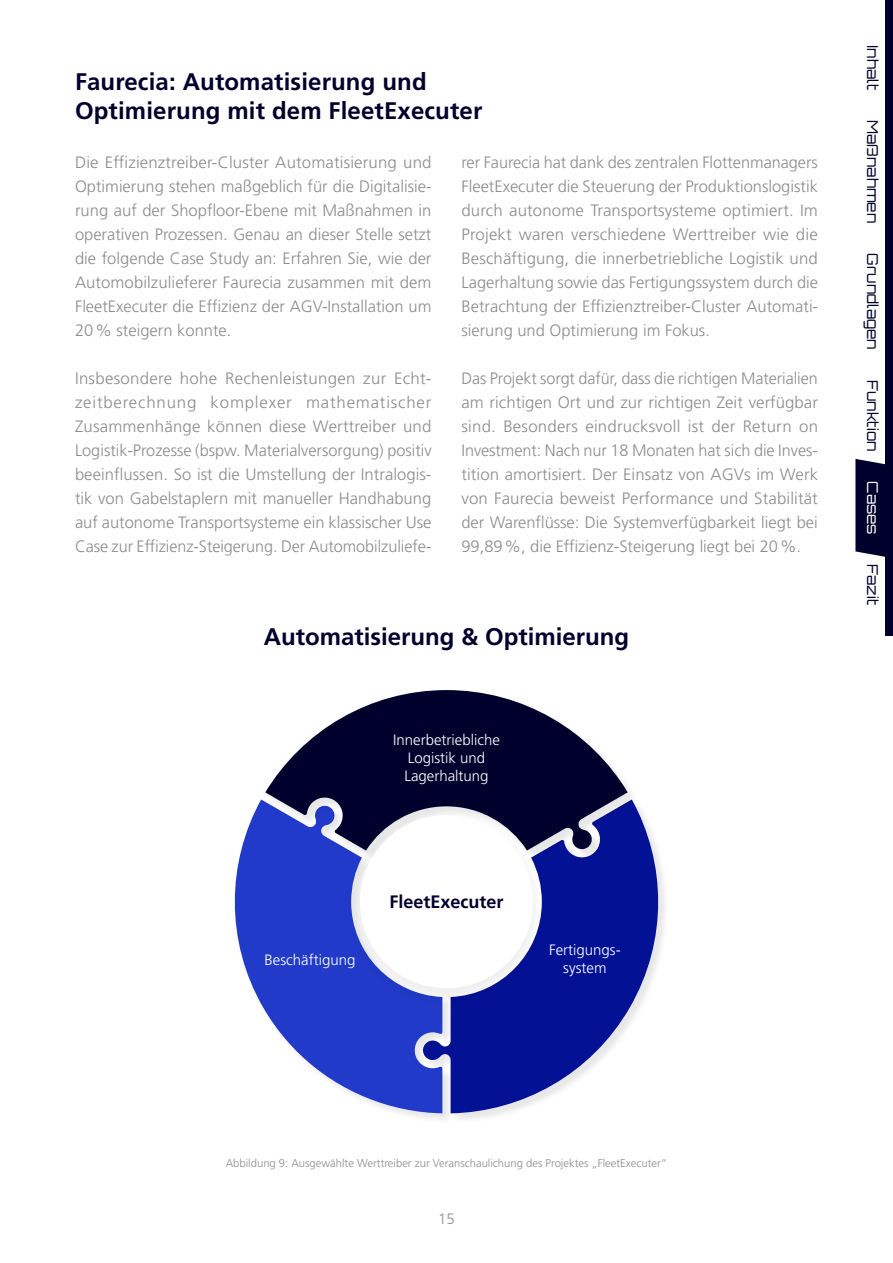
<style>
.page{position:relative;width:893px;height:1263px;background:#fff}
.page>*{position:absolute;margin:0;border:0;box-sizing:border-box;transform-origin:0 0}
.t1{font:700 24px/28.8px "Frutiger LT Pro";letter-spacing:.005em;color:#00002d}
.t2{font:700 18px "Frutiger LT Pro";color:#00002d}
.t3{font:300 16.5px/24px "Frutiger LT Pro";color:#8c8c8c;text-align:justify}
.t4{font:300 15px/18px "Frutiger LT Pro";color:#fff;text-align:center}
.t5{font:15px "Orbitron";color:#00002d}
.t6{font:15px "Orbitron";letter-spacing:-.005em;color:#fff}
.t7{font:300 15px "Frutiger LT Pro";color:#8c8c8c}
.t8{font:300 11.25px "Frutiger LT Pro";color:#8c8c8c}
</style>
<div class="page">
<svg style="left:855px;top:459px;width:30px;height:98px"></svg>
<div style="left:885px;top:0;width:8px;height:635px;background:#00002d"></div>
<svg style="left:234px;top:799px;width:188px;height:314px;fill:#213ac9"></svg>
<div style="left:423px;top:799px;width:247px;height:326px;background:#000;opacity:.1"></div>
<svg style="left:422px;top:799px;width:246px;height:314px;fill:#031195"></svg>
<div style="left:265px;top:689px;width:374px;height:173px;background:#000;opacity:.1"></div>
<svg style="left:265px;top:690px;width:363px;height:161px;fill:#00002d"></svg>
<div style="left:344px;top:806px;width:205px;height:206px;background:#000;opacity:.07"></div>
<div style="left:360px;top:815px;width:173px;height:173px;background:#fff;border-radius:50%"></div>
<h1 class="t1" style="left:75px;top:67px;width:409px">Faurecia: Automatisierung und<br>Optimierung mit dem FleetExecuter</h1>
<p class="t3" style="left:75px;top:150px;width:358px">Die Effizienztreiber-Cluster Automatisierung und Optimierung stehen maßgeblich für die Digitalisie&shy;rung auf der Shopfloor-Ebene mit Maßnahmen in operativen Prozessen. Genau an dieser Stelle setzt die folgende Case Study an: Erfahren Sie, wie der Automobilzulieferer Faurecia zusammen mit dem FleetExecuter die Effizienz der AGV-Installation um 20% steigern konnte.</p>
<p class="t3" style="left:75px;top:366px;width:358px">Insbesondere hohe Rechenleistungen zur Echt&shy;zeitberechnung komplexer mathematischer Zusammenhänge können diese Werttreiber und Logistik‑Prozesse (bspw. Materialversorgung) positiv beeinflussen. So ist die Umstellung der Intralogis&shy;tik von Gabelstaplern mit manueller Handhabung auf autonome Transportsysteme ein klassischer Use Case zur Effizienz-Steigerung. Der Automobilzuliefe-</p>
<p class="t3" style="left:461px;top:150px;width:358px">rer Faurecia hat dank des zentralen Flottenmanagers FleetExecuter die Steuerung der Produktionslogistik durch autonome Transportsysteme optimiert. Im Projekt waren verschiedene Werttreiber wie die Beschäftigung, die innerbetriebliche Logistik und Lagerhaltung sowie das Fertigungssystem durch die Betrachtung der Effizienztreiber-Cluster Automati&shy;sierung und Optimierung im Fokus.</p>
<p class="t3" style="left:461px;top:366px;width:358px">Das Projekt sorgt dafür, dass die richtigen Materialien am richtigen Ort und zur richtigen Zeit verfügbar sind. Besonders eindrucksvoll ist der Return on Investment: Nach nur 18 Monaten hat sich die Inves&shy;tition amortisiert. Der Einsatz von AGVs im Werk von Faurecia beweist Performance und Stabilität der Warenflüsse: Die Systemverfügbarkeit liegt bei 99,89%, die Effizienz-Steigerung liegt bei 20%.</p>
<h1 class="t1" style="left:264px;top:622px;width:367px">Automatisierung &amp; Optimierung</h1>
<p class="t4" style="left:393px;top:731px;width:108px">Innerbetriebliche<br>Logistik und<br>Lagerhaltung</p>
<p class="t4" style="left:264px;top:951px;width:92px">Beschäftigung</p>
<p class="t2" style="left:389px;top:891px;width:116px">FleetExecuter</p>
<p class="t4" style="left:549px;top:941px;width:73px">Fertigungs&shy;system</p>
<p class="t5" style="left:882px;top:45px;width:46px;rotate:90deg">Inhalt</p>
<p class="t5" style="left:882px;top:120px;width:105px;rotate:90deg">Maßnahmen</p>
<p class="t5" style="left:882px;top:253px;width:98px;rotate:90deg">Grundlagen</p>
<p class="t5" style="left:882px;top:380px;width:73px;rotate:90deg">Funktion</p>
<p class="t6" style="left:882px;top:481px;width:55px;rotate:90deg">Cases</p>
<p class="t5" style="left:882px;top:564px;width:42px;rotate:90deg">Fazit</p>
<p class="t8" style="left:226px;top:1156px;width:443px">Abbildung 9: Ausgewählte Werttreiber zur Veranschaulichung des Projektes „FleetExecuter“</p>
<p class="t7" style="left:438px;top:1210px;width:18px">15</p>
</div>
